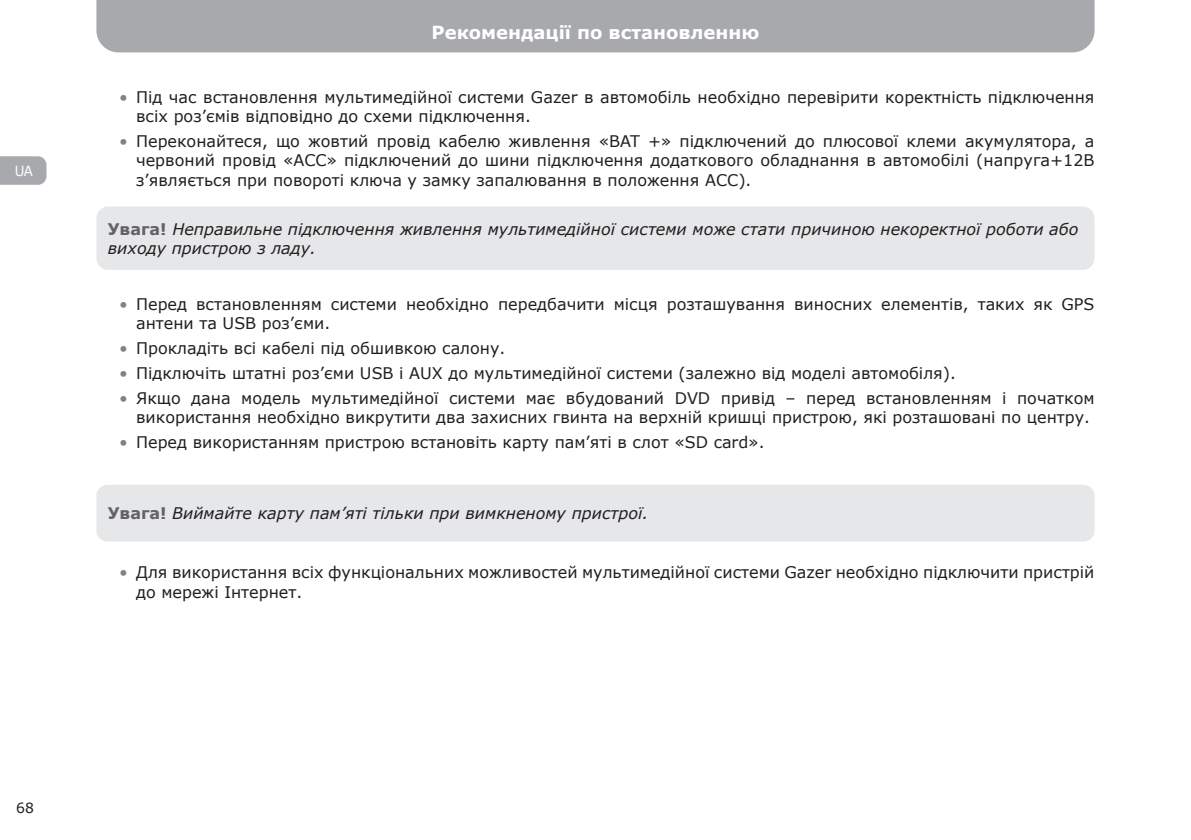
<style>
.page{position:relative;width:1191px;height:840px;background:#fff}
.page>*{position:absolute;margin:0;border:0;box-sizing:border-box;transform-origin:0 0}
.t1{font:700 18px "Verdana";color:#fff}
.t2{font:16px/19.2px "Verdana";color:#231f20}
.t3{font:italic 16px/19.2px "Verdana";color:#231f20}
.t4{font:14px "Verdana";color:#231f20}
.t5{font:14px "Verdana";color:#fff;scale:.95 1}
.s1{color:#808285}
.s2{font-weight:700;font-style:normal;color:#636366}
</style>
<div class="page">
<svg style="left:0;top:156px;width:46px;height:29px"></svg>
<div style="left:96px;top:0;width:998px;height:52px;background:#a8a9ad"></div>
<div style="left:96px;top:206px;width:998px;height:64px;background:#e6e7e9;border-radius:12px"></div>
<div style="left:96px;top:484px;width:998px;height:57px;background:#e6e7e9;border-radius:11px"></div>
<p class="t5" style="left:15px;top:162px;width:21px">UA</p>
<p class="t1" style="left:431px;top:21px;width:329px">Рекомендації по встановленню</p>
<p class="t2" style="left:136px;top:87px;width:960px;text-indent:-17px"><span class="s1">•</span> Під час встановлення мультимедійної системи Gazer в автомобіль необхідно перевірити коректність підключення всіх роз’ємів відповідно до схеми підключення.</p>
<p class="t2" style="left:136px;top:131px;width:960px;text-align:justify;text-indent:-17px"><span class="s1">•</span> Переконайтеся, що жовтий провід кабелю живлення «BAT +» підключений до плюсової клеми акумулятора, а червоний провід «ACC» підключений до шини підключення додаткового обладнання в автомобілі (напруга+12В з’являється при повороті ключа у замку запалювання в положення АСС).</p>
<p class="t3" style="left:108px;top:219px;width:972px"><span class="s2">Увага!</span> Неправильне підключення живлення мультимедійної системи може стати причиною некоректної роботи або виходу пристрою з ладу.</p>
<p class="t2" style="left:136px;top:294px;width:960px;text-indent:-17px"><span class="s1">•</span> Перед встановленням системи необхідно передбачити місця розташування виносних елементів, таких як GPS антени та USB роз’єми.</p>
<p class="t2" style="left:119px;top:338px;width:388px"><span class="s1">•</span> Прокладіть всі кабелі під обшивкою салону.</p>
<p class="t2" style="left:119px;top:363px;width:838px"><span class="s1">•</span> Підключіть штатні роз’єми USB і AUX до мультимедійної системи (залежно від моделі автомобіля).</p>
<p class="t2" style="left:119px;top:388px;width:977px;text-align:right"><span class="s1">•</span> Якщо дана модель мультимедійної системи має вбудований DVD привід – перед встановленням і початком використання необхідно викрутити два захисних гвинта на верхній кришці пристрою, які розташовані по центру.</p>
<p class="t2" style="left:119px;top:432px;width:647px"><span class="s1">•</span> Перед використанням пристрою встановіть карту пам’яті в слот «SD card».</p>
<p class="t3" style="left:108px;top:503px;width:542px"><span class="s2">Увага!</span> Виймайте карту пам’яті тільки при вимкненому пристрої.</p>
<p class="t2" style="left:136px;top:562px;width:960px;text-indent:-17px"><span class="s1">•</span> Для використання всіх функціональних можливостей мультимедійної системи Gazer необхідно підключити пристрій до мережі Інтернет.</p>
<p class="t4" style="left:16px;top:798px;width:19px">68</p>
</div>
